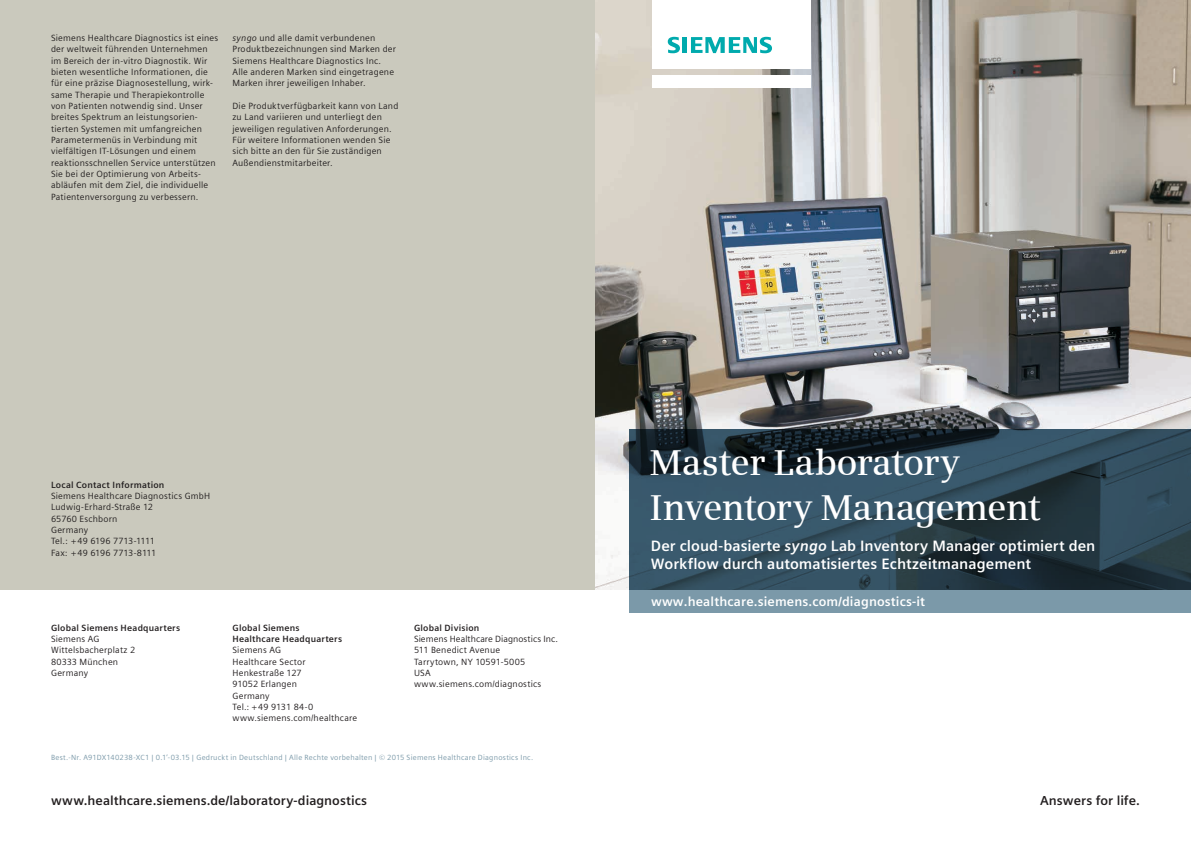
<style>
.page{position:relative;width:1191px;height:842px;background:#fff}
.page>*{position:absolute;margin:0;border:0;box-sizing:border-box;transform-origin:0 0}
.t1{font:600 36px/44.5px "Siemens Serif";letter-spacing:-.02em;color:#fff}
.t2{font:700 15px/18.4px "Siemens Sans";color:#fff}
.t3{font:700 13px "Siemens Sans";color:#231f20}
.t4{font:700 13px "Siemens Sans";letter-spacing:.01em;color:#fff}
.t5{font:9px/11.3px "Siemens Sans";letter-spacing:.02em;color:#231f20}
.t6{font:700 9px/11.3px "Siemens Sans";letter-spacing:.02em;color:#231f20}
.t7{font:7.5px "Siemens Sans";letter-spacing:.035em;color:#7b99a9}
.s1{font-style:italic}
</style>
<div class="page">
<div style="left:0;top:0;width:595px;height:590px;background:#cac9bd"></div>
<img style="left:595px;top:0;width:596px;height:590px">
<div style="left:652px;top:75px;width:159px;height:13px;background:#fff"></div>
<div style="left:652px;top:0;width:159px;height:69px;background:#fff"></div>
<svg style="left:668px;top:37px;width:12px;height:16px"></svg>
<div style="left:682px;top:37px;width:5px;height:16px;background:#00aaad"></div>
<svg style="left:691px;top:37px;width:81px;height:16px"></svg>
<svg style="left:629px;top:429px;width:562px;height:161px"></svg>
<div style="left:629px;top:590px;width:562px;height:22px;background:#7b99a9"></div>
<p class="t5" style="left:51px;top:32px;width:169px">Siemens Healthcare Diagnostics ist eines der weltweit führenden Unternehmen im Bereich der in-vitro Diagnostik. Wir bieten wesentliche Informationen, die für eine präzise Diagnosestellung, wirk&shy;same Therapie und Therapiekontrolle von Patienten notwendig sind. Unser breites Spektrum an leistungsorien&shy;tierten Systemen mit umfangreichen Parametermenüs in Verbindung mit vielfältigen IT-Lösungen und einem reaktionsschnellen Service unterstützen Sie bei der Optimierung von Arbeits&shy;abläufen mit dem Ziel, die individuelle Patientenversorgung zu verbessern.</p>
<p class="t5" style="left:232px;top:32px;width:165px"><span class="s1">syngo</span> und alle damit verbundenen Produktbezeichnungen sind Marken der Siemens Healthcare Diagnostics Inc.<br>Alle anderen Marken sind eingetragene Marken ihrer jeweiligen Inhaber.</p>
<p class="t5" style="left:232px;top:100px;width:167px">Die Produktverfügbarkeit kann von Land zu Land variieren und unterliegt den jeweiligen regulativen Anforderungen.<br>Für weitere Informationen wenden Sie sich bitte an den für Sie zuständigen Außendienstmitarbeiter.</p>
<p class="t6" style="left:51px;top:479px;width:115px">Local Contact Information</p>
<p class="t5" style="left:51px;top:490px;width:161px">Siemens Healthcare Diagnostics GmbH<br>Ludwig-Erhard-Straße 12<br>65760 Eschborn<br>Germany<br>Tel.: + 49 6196 7713-1111<br>Fax: + 49 6196 7713-8111</p>
<p class="t6" style="left:51px;top:622px;width:131px">Global Siemens Headquarters</p>
<p class="t5" style="left:51px;top:633px;width:86px">Siemens AG<br>Wittelsbacherplatz 2<br>80333 München<br>Germany</p>
<p class="t6" style="left:232px;top:622px;width:111px">Global Siemens<br>Healthcare Headquarters</p>
<p class="t5" style="left:232px;top:645px;width:126px">Siemens AG<br>Healthcare Sector<br>Henkestraße 127<br>91052 Erlangen<br>Germany<br>Tel.: + 49 9131 84-0 www.siemens.com/healthcare</p>
<p class="t6" style="left:414px;top:622px;width:67px">Global Division</p>
<p class="t5" style="left:414px;top:633px;width:145px">Siemens Healthcare Diagnostics Inc.<br>511 Benedict Avenue<br>Tarrytown, NY 10591-5005<br>USA www.siemens.com/diagnostics</p>
<p class="t7" style="left:51px;top:753px;width:484px">Best.-Nr. A91DX140238-XC1 | 0.1’-03.15 | Gedruckt in Deutschland | Alle Rechte vorbehalten | © 2015 Siemens Healthcare Diagnostics Inc.</p>
<h1 class="t1" style="left:650px;top:440px;width:392px">Master Laboratory<br>Inventory Management</h1>
<h2 class="t2" style="left:651px;top:537px;width:446px">Der cloud-basierte <span class="s1">syngo</span> Lab Inventory Manager optimiert den<br>Workflow durch automatisiertes Echtzeitmanagement</h2>
<h3 class="t4" style="left:651px;top:594px;width:275px">www.healthcare.siemens.com/diagnostics-it</h3>
<h3 class="t3" style="left:51px;top:793px;width:317px">www.healthcare.siemens.de/laboratory-diagnostics</h3>
<h3 class="t3" style="left:1040px;top:793px;width:101px">Answers for life.</h3>
</div>
